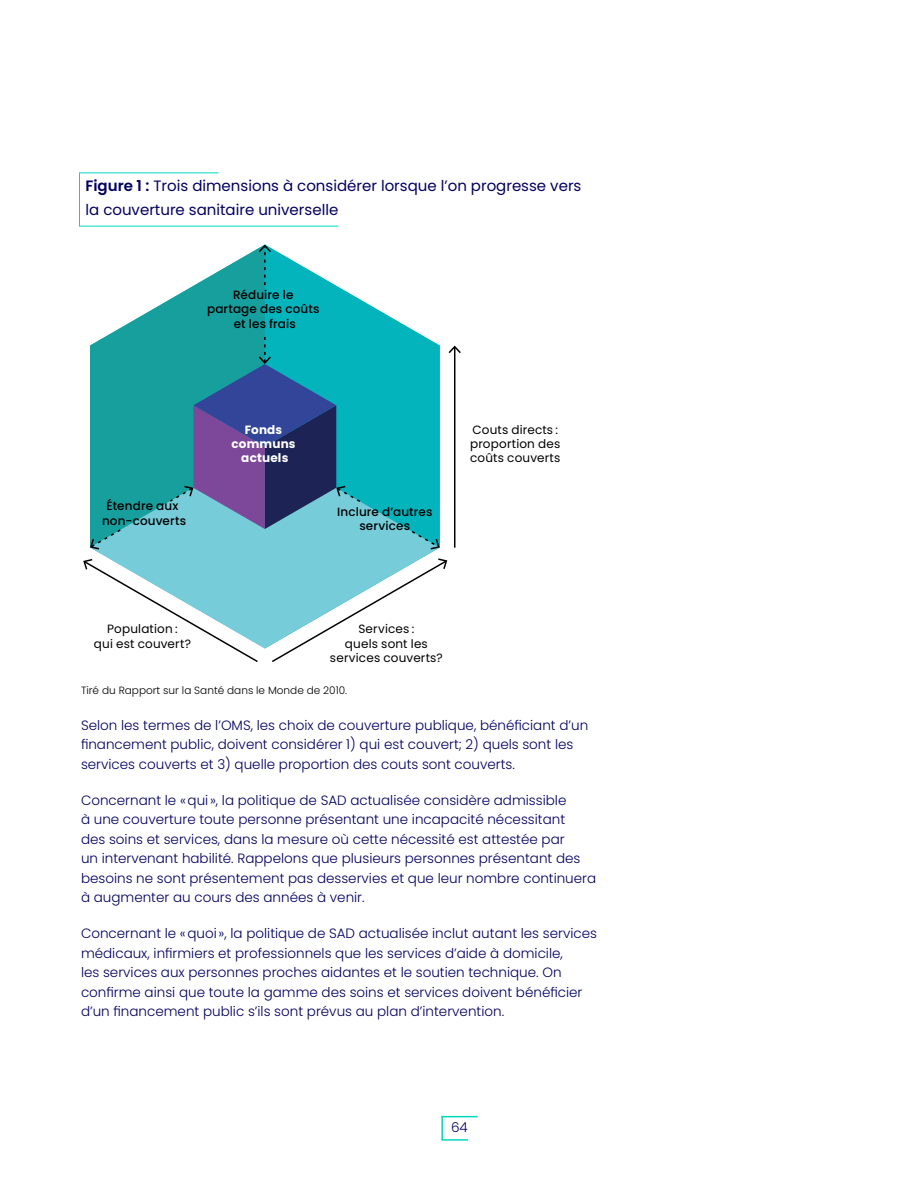
<style>
.page{position:relative;width:918px;height:1188px;background:#fff}
.page>*{position:absolute;margin:0;border:0;box-sizing:border-box;transform-origin:0 0}
.t1{font:15px/24px "Poppins";color:#000060}
.t2{font:300 13.5px/19.5px "Poppins";color:#000060}
.t3{font:12px/14.4px "Poppins";letter-spacing:.015em;color:#000;text-align:center}
.t4{font:500 12px/14.4px "Poppins";letter-spacing:.01em;color:#000;text-align:center}
.t5{font:700 12px/14.4px "Poppins";letter-spacing:.015em;color:#fff;text-align:center}
.t6{font:300 10.5px "Poppins";color:#000}
.s1{font-weight:600}
</style>
<div class="page">
<hr style="left:79px;top:172px;width:1px;height:54px;background:#00d9bf">
<hr style="left:80px;top:172px;width:138px;height:1px;background:#00d9bf">
<hr style="left:80px;top:226px;width:258px;height:1px;background:#00d9bf">
<svg style="left:90px;top:248px;width:175px;height:199px;fill:#179f9e"></svg>
<svg style="left:265px;top:248px;width:175px;height:199px;fill:#04b4bd"></svg>
<svg style="left:90px;top:447px;width:350px;height:201px;background:#42bac3"></svg>
<svg style="left:90px;top:528px;width:32px;height:22px"></svg>
<svg style="left:259px;top:245px;width:12px;height:40px"></svg>
<svg style="left:410px;top:530px;width:30px;height:20px"></svg>
<svg style="left:83px;top:559px;width:177px;height:103px"></svg>
<svg style="left:270px;top:558px;width:178px;height:104px"></svg>
<hr style="left:454px;top:347px;width:1px;height:201px;background:#000">
<svg style="left:449px;top:346px;width:12px;height:7px"></svg>
<svg style="left:168px;top:333px;width:197px;height:196px;background:#337a9e"></svg>
<hr style="left:441px;top:1116px;width:2px;height:24px;background:#00d9bf">
<hr style="left:441px;top:1116px;width:37px;height:1px;background:#00d9bf">
<hr style="left:441px;top:1139px;width:27px;height:2px;background:#00d9bf">
<p class="t1" style="left:86px;top:174px;width:497px"><span class="s1">Figure 1 :</span> Trois dimensions à considérer lorsque l’on progresse vers la couverture sanitaire universelle</p>
<p class="t4" style="left:207px;top:288px;width:114px">Réduire le partage des coûts et les frais</p>
<p class="t4" style="left:102px;top:499px;width:86px">Étendre aux non-couverts</p>
<p class="t5" style="left:232px;top:422px;width:66px">Fonds communs actuels</p>
<p class="t4" style="left:337px;top:504px;width:97px">Inclure d’autres services</p>
<p class="t3" style="left:470px;top:422px;width:92px;text-align:left">Couts directs : proportion des coûts couverts</p>
<p class="t3" style="left:94px;top:622px;width:99px">Population :<br>qui est couvert?</p>
<p class="t3" style="left:330px;top:622px;width:114px">Services :<br>quels sont les services couverts?</p>
<p class="t6" style="left:81px;top:684px;width:268px">Tiré du Rapport sur la Santé dans le Monde de 2010.</p>
<p class="t2" style="left:81px;top:715px;width:509px">Selon les termes de l’OMS, les choix de couverture publique, bénéficiant d’un financement public, doivent considérer 1) qui est couvert; 2) quels sont les services couverts et 3) quelle proportion des couts sont couverts.</p>
<p class="t2" style="left:81px;top:790px;width:517px">Concernant le «qui », la politique de SAD actualisée considère admissible<br>à une couverture toute personne présentant une incapacité nécessitant<br>des soins et services, dans la mesure où cette nécessité est attestée par<br>un intervenant habilité. Rappelons que plusieurs personnes présentant des besoins ne sont présentement pas desservies et que leur nombre continuera à augmenter au cours des années à venir.</p>
<p class="t2" style="left:81px;top:924px;width:518px">Concernant le «quoi », la politique de SAD actualisée inclut autant les services médicaux, infirmiers et professionnels que les services d’aide à domicile,<br>les services aux personnes proches aidantes et le soutien technique. On confirme ainsi que toute la gamme des soins et services doivent bénéficier d’un financement public s’ils sont prévus au plan d’intervention.</p>
<p class="t2" style="left:451px;top:1118px;width:18px">64</p>
</div>
